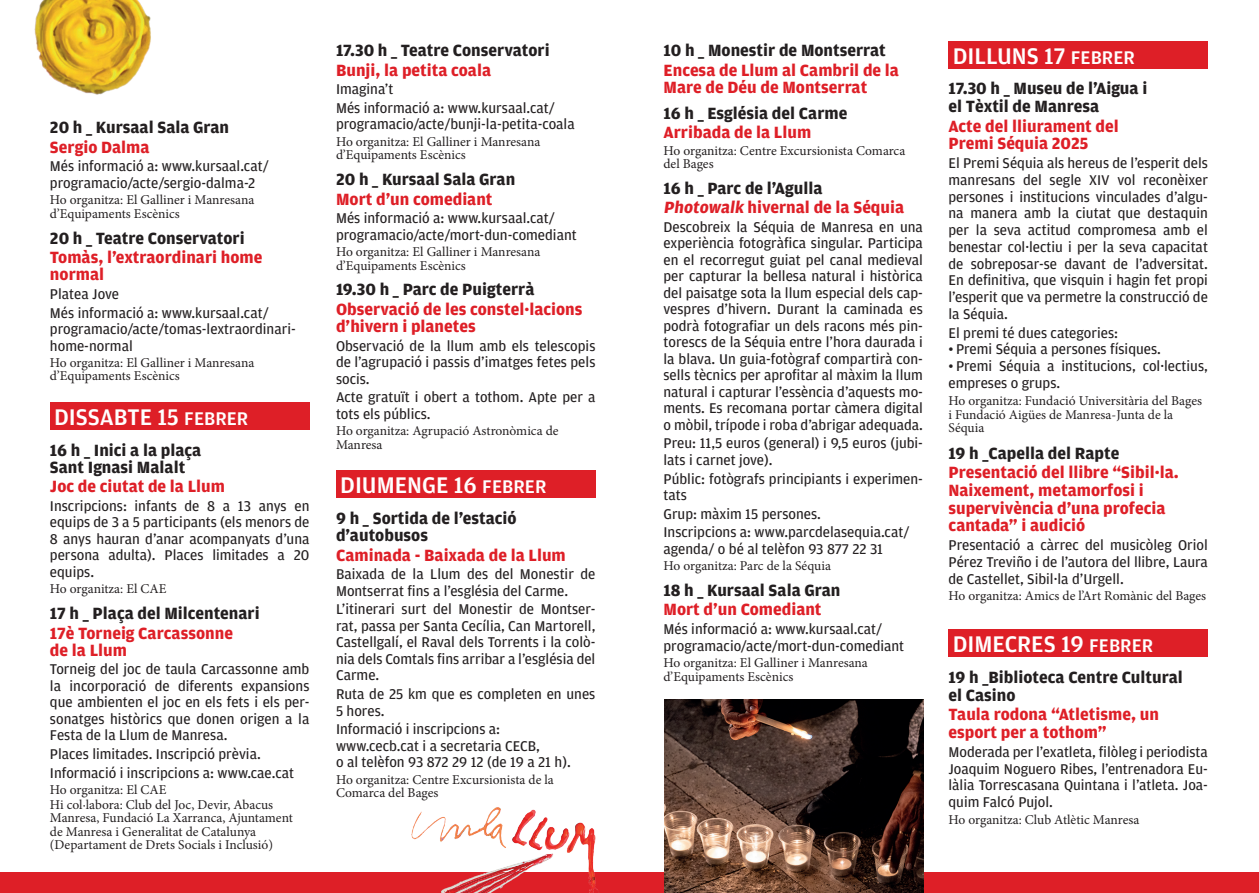
<style>
.page{position:relative;width:1259px;height:893px;background:#fff}
.page>*{position:absolute;margin:0;border:0;box-sizing:border-box;transform-origin:0 0}
.t1{font:500 24px "Amplitude";color:#fff}
.t2{font:700 17.25px/17.5px "Amplitude";color:#de1f27}
.t3{font:700 17.25px/17.2px "Amplitude";color:#231f20}
.t4{font:15px/16.5px "Amplitude";color:#231f20}
.t5{font:13.5px/13.5px "Minion Pro";color:#231f20}
.s1{font-size:19.5px}
</style>
<div class="page">
<div style="left:0;top:872px;width:629px;height:21px;background:#de1f27"></div>
<div style="left:629px;top:872px;width:630px;height:21px;background:#de1f27"></div>
<img style="left:411px;top:807px;width:188px;height:86px">
<img style="left:441px;top:852px;width:113px;height:41px">
<img style="left:34px;top:0;width:117px;height:95px">
<div style="left:50px;top:402px;width:259px;height:28px;background:#de1f27"></div>
<div style="left:336px;top:471px;width:259px;height:27px;background:#de1f27"></div>
<div style="left:948px;top:42px;width:260px;height:27px;background:#de1f27"></div>
<div style="left:948px;top:629px;width:260px;height:28px;background:#de1f27"></div>
<img style="left:664px;top:700px;width:259px;height:193px">
<p class="t3" style="left:50px;top:119px;width:181px">20 h _ Kursaal Sala Gran</p>
<p class="t2" style="left:50px;top:138px;width:101px">Sergio Dalma</p>
<p class="t4" style="left:50px;top:158px;width:220px">Més informació a: www.kursaal.cat/ programacio/acte/sergio-dalma-2</p>
<p class="t5" style="left:50px;top:193px;width:206px">Ho organitza: El Galliner i Manresana d’Equipaments Escènics</p>
<p class="t3" style="left:50px;top:229px;width:196px">20 h _ Teatre Conservatori</p>
<p class="t2" style="left:50px;top:249px;width:214px">Tomàs, l’extraordinari home normal</p>
<p class="t4" style="left:50px;top:285px;width:220px;line-height:18.6px">Platea Jove<br>Més informació a: www.kursaal.cat/</p>
<p class="t4" style="left:50px;top:321px;width:247px">programacio/acte/tomas-lextraordinari&shy;home-normal</p>
<p class="t5" style="left:50px;top:356px;width:206px">Ho organitza: El Galliner i Manresana d’Equipaments Escènics</p>
<h1 class="t1" style="left:54px;top:404px;width:196px">DISSABTE 15 <span class="s1">FEBRER</span></h1>
<p class="t3" style="left:50px;top:441px;width:153px">16 h _ Inici a la plaça<br>Sant Ignasi Malalt</p>
<p class="t2" style="left:50px;top:478px;width:177px">Joc de ciutat de la Llum</p>
<p class="t4" style="left:50px;top:498px;width:261px;text-align:justify">Inscripcions: infants de 8 a 13 anys en equips de 3 a 5 participants (els menors de 8 anys hauran d’anar acompanyats d’una persona adulta). Places limitades a 20 equips.</p>
<p class="t5" style="left:50px;top:582px;width:118px">Ho organitza: El CAE</p>
<p class="t3" style="left:50px;top:605px;width:211px">17 h _ Plaça del Milcentenari</p>
<p class="t2" style="left:50px;top:624px;width:184px">17è Torneig Carcassonne de la Llum</p>
<p class="t4" style="left:50px;top:661px;width:261px;text-align:justify">Torneig del joc de taula Carcassonne amb la incorporació de diferents expansions que ambienten el joc en els fets i els per&shy;sonatges històrics que donen origen a la Festa de la Llum de Manresa.</p>
<p class="t4" style="left:50px;top:745px;width:246px;line-height:18.6px">Places limitades. Inscripció prèvia.<br>Informació i inscripcions a: www.cae.cat</p>
<p class="t5" style="left:50px;top:783px;width:244px">Ho organitza: El CAE<br>Hi col·labora: Club del Joc, Devir, Abacus Manresa, Fundació La Xarranca, Ajuntament de Manresa i Generalitat de Catalunya (Departament de Drets Socials i Inclusió)</p>
<p class="t3" style="left:336px;top:42px;width:215px">17.30 h _ Teatre Conservatori</p>
<p class="t2" style="left:336px;top:61px;width:157px">Bunji, la petita coala</p>
<p class="t4" style="left:336px;top:80px;width:220px;line-height:18.6px">Imagina’t<br>Més informació a: www.kursaal.cat/</p>
<p class="t4" style="left:336px;top:116px;width:240px">programacio/acte/bunji-la-petita-coala</p>
<p class="t5" style="left:336px;top:135px;width:206px">Ho organitza: El Galliner i Manresana d’Equipaments Escènics</p>
<p class="t3" style="left:336px;top:171px;width:181px">20 h _ Kursaal Sala Gran</p>
<p class="t2" style="left:336px;top:190px;width:158px">Mort d’un comediant</p>
<p class="t4" style="left:336px;top:210px;width:242px">Més informació a: www.kursaal.cat/ programacio/acte/mort-dun-comediant</p>
<p class="t5" style="left:336px;top:245px;width:206px">Ho organitza: El Galliner i Manresana d’Equipaments Escènics</p>
<p class="t3" style="left:336px;top:281px;width:200px">19.30 h _ Parc de Puigterrà</p>
<p class="t2" style="left:336px;top:301px;width:248px">Observació de les constel·lacions d’hivern i planetes</p>
<p class="t4" style="left:336px;top:338px;width:261px;text-align:justify">Observació de la llum amb els telescopis de l’agrupació i passis d’imatges fetes pels socis.</p>
<p class="t4" style="left:336px;top:389px;width:261px">Acte gratuït i obert a tothom. Apte per a tots els públics.</p>
<p class="t5" style="left:336px;top:424px;width:224px">Ho organitza: Agrupació Astronòmica de<br>Manresa</p>
<h1 class="t1" style="left:340px;top:472px;width:208px">DIUMENGE 16 <span class="s1">FEBRER</span></h1>
<p class="t3" style="left:336px;top:510px;width:182px">9 h _ Sortida de l’estació d’autobusos</p>
<p class="t2" style="left:336px;top:546px;width:231px">Caminada - Baixada de la Llum</p>
<p class="t4" style="left:336px;top:566px;width:261px">Baixada de la Llum des del Monestir de<br>Montserrat fins a l’església del Carme.</p>
<p class="t4" style="left:336px;top:601px;width:261px;text-align:justify">L’itinerari surt del Monestir de Montser&shy;rat, passa per Santa Cecília, Can Martorell, Castellgalí, el Raval dels Torrents i la colò&shy;nia dels Comtals fins arribar a l’església del Carme.</p>
<p class="t4" style="left:336px;top:686px;width:261px">Ruta de 25 km que es completen en unes<br>5 hores.</p>
<p class="t4" style="left:336px;top:721px;width:236px">Informació i inscripcions a: www.cecb.cat i a secretaria CECB,<br>o al telèfon 93 872 29 12 (de 19 a 21 h).</p>
<p class="t5" style="left:336px;top:773px;width:219px">Ho organitza: Centre Excursionista de la<br>Comarca del Bages</p>
<p class="t3" style="left:663px;top:42px;width:224px">10 h _ Monestir de Montserrat</p>
<p class="t2" style="left:663px;top:62px;width:237px">Encesa de Llum al Cambril de la<br>Mare de Déu de Montserrat</p>
<p class="t3" style="left:663px;top:105px;width:185px">16 h _ Església del Carme</p>
<p class="t2" style="left:663px;top:124px;width:149px">Arribada de la Llum</p>
<p class="t5" style="left:663px;top:144px;width:243px">Ho organitza: Centre Excursionista Comarca del Bages</p>
<p class="t3" style="left:663px;top:180px;width:160px">16 h _ Parc de l’Agulla</p>
<p class="t2" style="left:663px;top:199px;width:242px">Photowalk hivernal de la Séquia</p>
<p class="t4" style="left:663px;top:219px;width:261px;text-align:justify">Descobreix la Séquia de Manresa en una experiència fotogràfica singular. Participa en el recorregut guiat pel canal medieval per capturar la bellesa natural i històrica del paisatge sota la llum especial dels cap&shy;vespres d’hivern. Durant la caminada es podrà fotografiar un dels racons més pin&shy;torescs de la Séquia entre l’hora daurada i la blava. Un guia-fotògraf compartirà con&shy;sells tècnics per aprofitar al màxim la llum natural i capturar l’essència d’aquests mo&shy;ments. Es recomana portar càmera digital o mòbil, trípode i roba d’abrigar adequada.</p>
<p class="t4" style="left:663px;top:435px;width:261px">Preu: 11,5 euros (general) i 9,5 euros (jubi&shy;lats i carnet jove).</p>
<p class="t4" style="left:663px;top:470px;width:261px">Públic: fotògrafs principiants i experimen&shy;tats</p>
<p class="t4" style="left:663px;top:505px;width:247px;line-height:18.6px">Grup: màxim 15 persones.<br>Inscripcions a: www.parcdelasequia.cat/</p>
<p class="t4" style="left:663px;top:541px;width:221px">agenda/ o bé al telèfon 93 877 22 31</p>
<p class="t5" style="left:663px;top:559px;width:169px">Ho organitza: Parc de la Séquia</p>
<p class="t3" style="left:663px;top:582px;width:178px">18 h _ Kursaal Sala Gran</p>
<p class="t2" style="left:663px;top:601px;width:160px">Mort d’un Comediant</p>
<p class="t4" style="left:663px;top:621px;width:242px">Més informació a: www.kursaal.cat/ programacio/acte/mort-dun-comediant</p>
<p class="t5" style="left:663px;top:656px;width:206px">Ho organitza: El Galliner i Manresana d’Equipaments Escènics</p>
<h1 class="t1" style="left:952px;top:43px;width:184px">DILLUNS 17 <span class="s1">FEBRER</span></h1>
<p class="t3" style="left:948px;top:80px;width:200px">17.30 h _ Museu de l’Aigua i el Tèxtil de Manresa</p>
<p class="t2" style="left:948px;top:117px;width:172px">Acte del lliurament del<br>Premi Séquia 2025</p>
<p class="t4" style="left:948px;top:155px;width:261px;text-align:justify">El Premi Séquia als hereus de l’esperit dels manresans del segle XIV vol reconèixer persones i institucions vinculades d’algu&shy;na manera amb la ciutat que destaquin per la seva actitud compromesa amb el benestar col·lectiu i per la seva capacitat de sobreposar-se davant de l’adversitat.<br>En definitiva, que visquin i hagin fet propi l’esperit que va permetre la construcció de la Séquia.</p>
<p class="t4" style="left:948px;top:324px;width:171px">El premi té dues categories:</p>
<p class="t4" style="left:948px;top:341px;width:214px">• Premi Séquia a persones físiques.</p>
<p class="t4" style="left:948px;top:358px;width:261px">• Premi Séquia a institucions, col·lectius, empreses o grups.</p>
<p class="t5" style="left:948px;top:394px;width:255px">Ho organitza: Fundació Universitària del Bages i Fundació Aigües de Manresa-Junta de la<br>Séquia</p>
<p class="t3" style="left:948px;top:444px;width:172px">19 h _Capella del Rapte</p>
<p class="t2" style="left:948px;top:464px;width:232px">Presentació del llibre “Sibil·la.<br>Naixement, metamorfosi i supervivència d’una profecia cantada” i audició</p>
<p class="t4" style="left:948px;top:537px;width:261px;text-align:justify">Presentació a càrrec del musicòleg Oriol Pérez Treviño i de l’autora del llibre, Laura de Castellet, Sibil·la d’Urgell.</p>
<p class="t5" style="left:948px;top:589px;width:259px">Ho organitza: Amics de l’Art Romànic del Bages</p>
<h1 class="t1" style="left:952px;top:631px;width:202px">DIMECRES 19 <span class="s1">FEBRER</span></h1>
<p class="t3" style="left:948px;top:669px;width:236px">19 h _Biblioteca Centre Cultural el Casino</p>
<p class="t2" style="left:948px;top:706px;width:212px">Taula rodona “Atletisme, un esport per a tothom”</p>
<p class="t4" style="left:948px;top:744px;width:261px;text-align:justify">Moderada per l’exatleta, filòleg i periodista Joaquim Noguero Ribes, l’entrenadora Eu&shy;làlia Torrescasana Quintana i l’atleta. Joa&shy;quim Falcó Pujol.</p>
<p class="t5" style="left:948px;top:813px;width:192px">Ho organitza: Club Atlètic Manresa</p>
</div>
